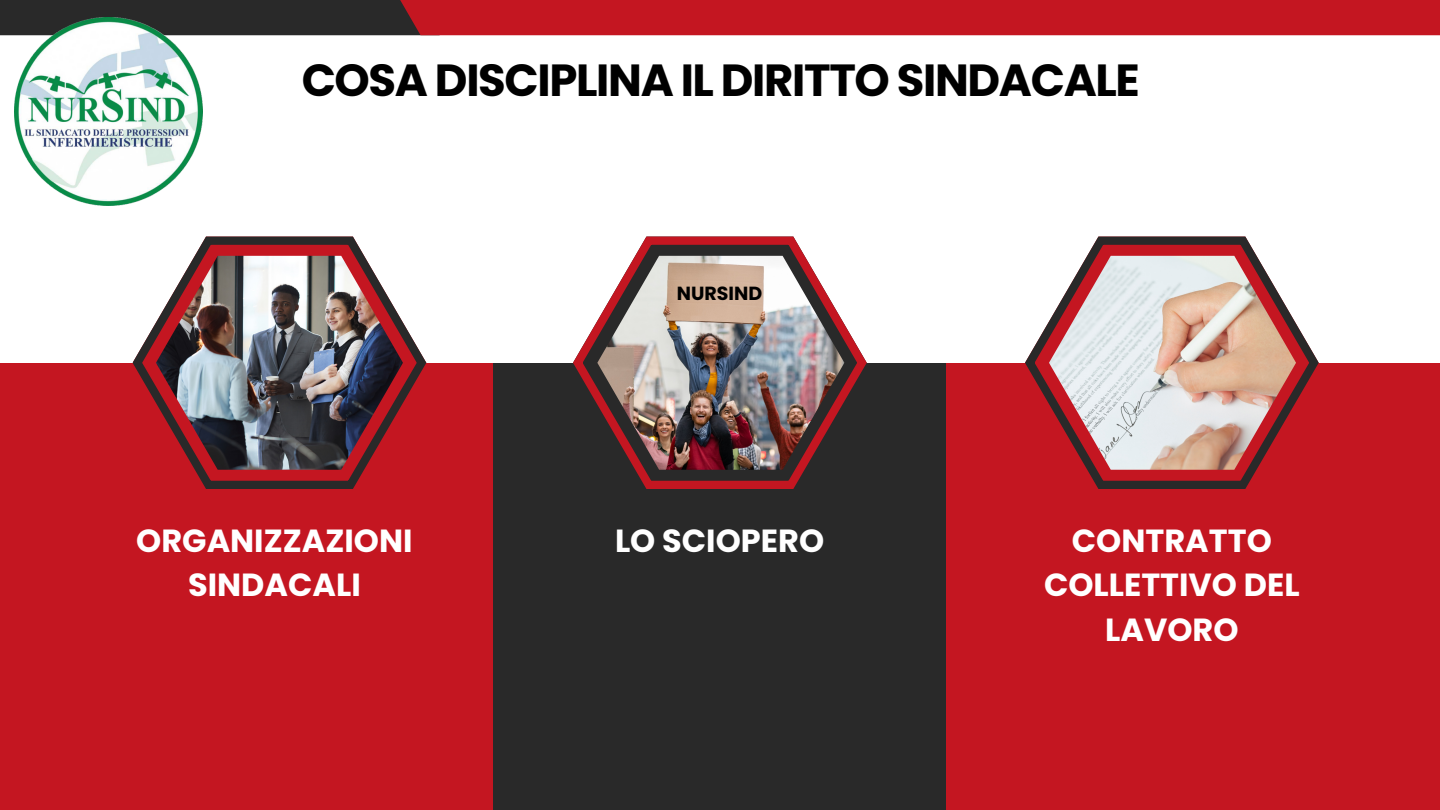
<style>
.page{position:relative;width:1440px;height:810px;background:#fff}
.page>*{position:absolute;margin:0;border:0;box-sizing:border-box;transform-origin:0 0}
.t1{font:700 45px "Poppins";letter-spacing:-.03em;color:#000}
.t2{font:700 32px/44.2px "Poppins";color:#fff;text-align:center}
.t3{font:700 19px "Poppins";color:#000}
</style>
<div class="page">
<div style="left:0;top:363px;width:1440px;height:447px;background:#c41621"></div>
<div style="left:494px;top:363px;width:452px;height:447px;background:#292929"></div>
<svg style="left:133px;top:237px;width:293px;height:252px"></svg>
<svg style="left:573px;top:237px;width:294px;height:252px"></svg>
<svg style="left:1025px;top:237px;width:294px;height:252px"></svg>
<img style="left:156px;top:256px;width:247px;height:214px">
<img style="left:597px;top:256px;width:247px;height:214px">
<img style="left:1049px;top:256px;width:247px;height:214px">
<div style="left:0;top:0;width:440px;height:35px;background:#292929"></div>
<div style="left:380px;top:0;width:1060px;height:35px;background:#c41621"></div>
<img style="left:14px;top:17px;width:189px;height:189px">
<h2 class="t1" style="left:302px;top:49px;width:840px">COSA DISCIPLINA IL DIRITTO SINDACALE</h2>
<h2 class="t3" style="left:677px;top:280px;width:87px">NURSIND</h2>
<p class="t2" style="left:136px;top:519px;width:278px">ORGANIZZAZIONI<br>SINDACALI</p>
<p class="t2" style="left:615px;top:519px;width:211px">LO SCIOPERO</p>
<h2 class="t2" style="left:1044px;top:519px;width:257px">CONTRATTO<br>COLLETTIVO DEL<br>LAVORO</h2>
</div>
